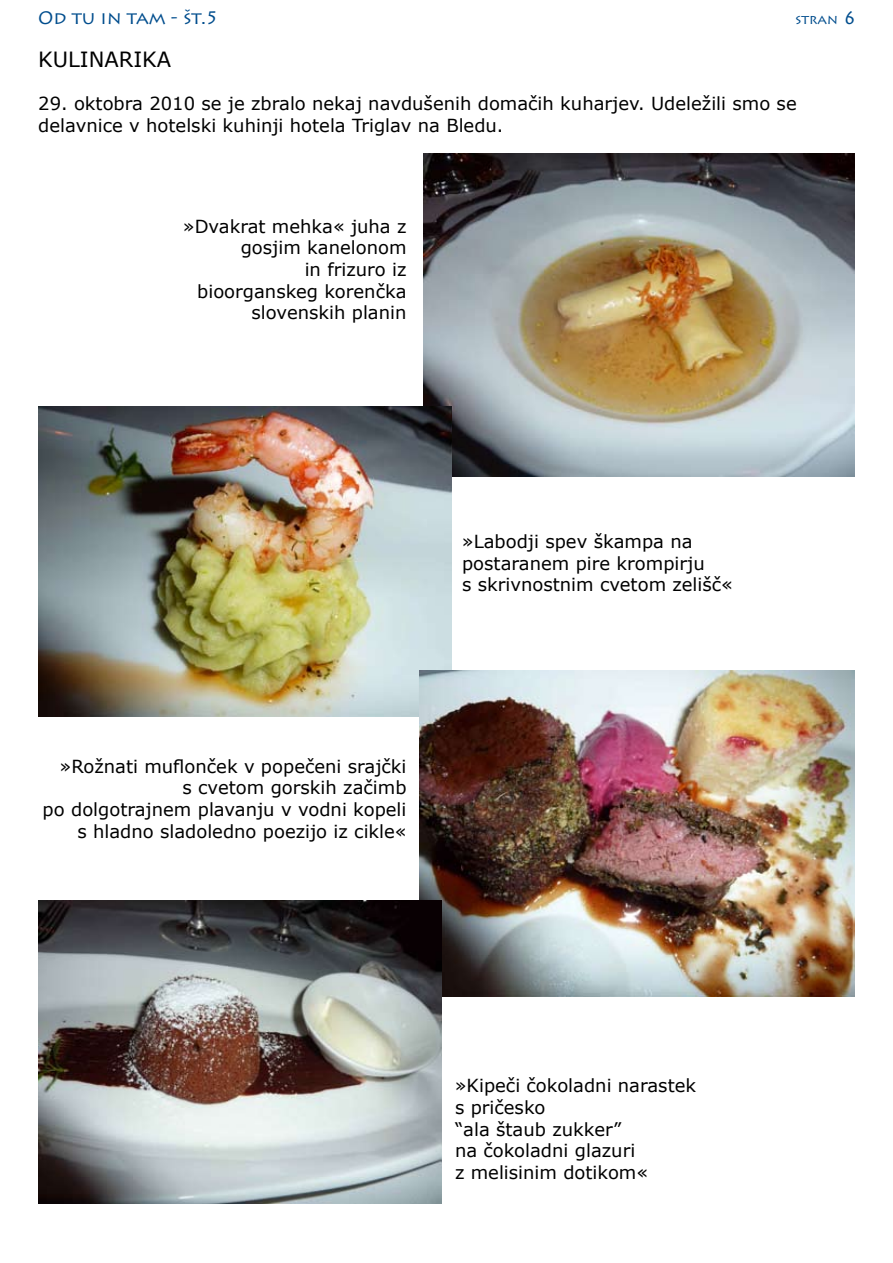
<style>
.page{position:relative;width:893px;height:1263px;background:#fff}
.page>*{position:absolute;margin:0;border:0;box-sizing:border-box;transform-origin:0 0}
.Default{font:21px "Verdana";color:#000}
.Default-2{font:18px/21.6px "Verdana";color:#000;text-align:right}
.Default-3{font:18px "Lithos Pro";color:#004d8d}
.t1{font:13.5px "Lithos Pro";color:#004d8d}
.s1{font-size:18px}
</style>
<div class="page">
<img style="left:423px;top:153px;width:432px;height:323px">
<img style="left:38px;top:406px;width:413px;height:310px">
<img style="left:419px;top:670px;width:436px;height:327px">
<img style="left:38px;top:901px;width:404px;height:302px">
<p class="Default-3" style="left:38px;top:8px;width:182px">OD TU IN TAM - ŠT.5</p>
<p class="t1" style="left:795px;top:11px;width:62px">STRAN <span class="s1">6</span></p>
<p class="Default" style="left:38px;top:46px;width:134px">KULINARIKA</p>
<p class="Default-2" style="left:38px;top:92px;width:760px;text-align:left">29. oktobra 2010 se je zbralo nekaj navdušenih domačih kuharjev. Udeležili smo se delavnice v hotelski kuhinji hotela Triglav na Bledu.</p>
<p class="Default-2" style="left:183px;top:215px;width:225px">»Dvakrat mehka« juha z gosjim kanelonom</p>
<p class="Default-2" style="left:305px;top:258px;width:103px">in frizuro iz</p>
<p class="Default-2" style="left:197px;top:280px;width:211px">bioorganskeg korenčka slovenskih planin</p>
<p class="Default-2" style="left:462px;top:530px;width:244px;text-align:left">»Labodji spev škampa na postaranem pire krompirju</p>
<p class="Default-2" style="left:462px;top:573px;width:272px">s skrivnostnim cvetom zelišč«</p>
<p class="Default-2" style="left:60px;top:755px;width:348px">»Rožnati muflonček v popečeni srajčki</p>
<p class="Default-2" style="left:183px;top:776px;width:226px">s cvetom gorskih začimb</p>
<p class="Default-2" style="left:43px;top:798px;width:365px">po dolgotrajnem plavanju v vodni kopeli</p>
<p class="Default-2" style="left:77px;top:820px;width:331px">s hladno sladoledno poezijo iz cikle«</p>
<p class="Default-2" style="left:455px;top:1074px;width:243px">»Kipeči čokoladni narastek</p>
<p class="Default-2" style="left:455px;top:1096px;width:92px">s pričesko</p>
<p class="Default-2" style="left:455px;top:1118px;width:168px">“ala štaub zukker”</p>
<p class="Default-2" style="left:455px;top:1139px;width:182px">na čokoladni glazuri</p>
<p class="Default-2" style="left:455px;top:1161px;width:195px">z melisinim dotikom«</p>
</div>
